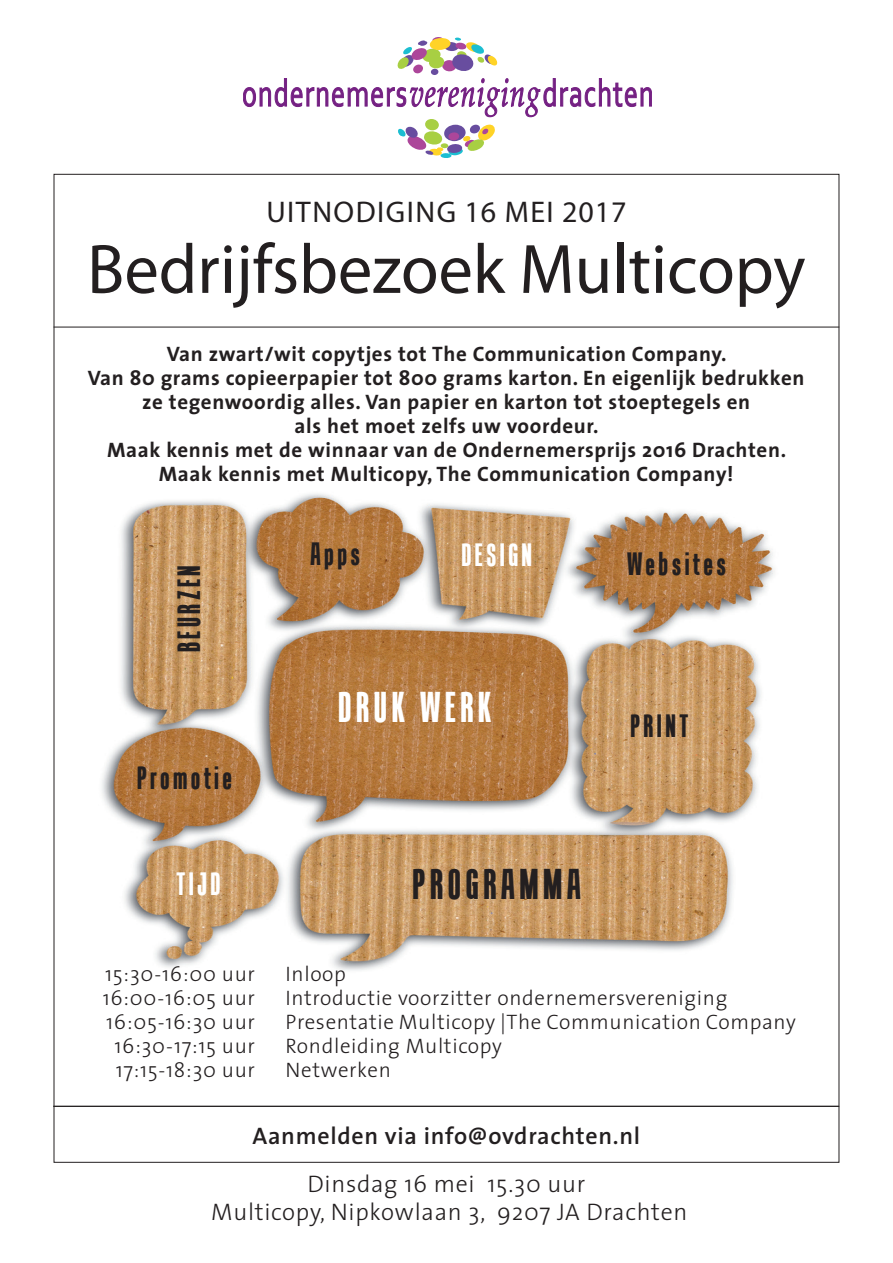
<style>
.page{position:relative;width:893px;height:1263px;background:#fff}
.page>*{position:absolute;margin:0;border:0;box-sizing:border-box;transform-origin:0 0}
.t1{font:70.5px "Myriad Pro";color:#231f20}
.t2{font:700 42px "Tandelle";letter-spacing:.11em;color:#231f20}
.t3{font:700 42px "Tandelle";letter-spacing:.11em;color:#fff}
.t4{font:700 31.5px "Tandelle";letter-spacing:.11em;color:#231f20}
.t5{font:700 31.5px "Tandelle";letter-spacing:.11em;color:#fff}
.t6{font:30px "Myriad Pro";letter-spacing:.05em;color:#231f20}
.t7{font:300 24px/28.5px "The Sans";letter-spacing:.03em;color:#231f20;text-align:center}
.t8{font:600 24px "The Sans";letter-spacing:.03em;color:#231f20}
.t9{font:700 21px/24px "The Sans";letter-spacing:.03em;color:#231f20;text-align:center}
.t10{font:300 21px "The Sans";letter-spacing:.03em;color:#231f20}
</style>
<div class="page">
<img style="left:102px;top:493px;width:673px;height:478px">
<hr style="left:53px;top:1106px;width:786px;height:1px;background:#231f20">
<div style="left:425px;top:119px;width:14px;height:11px;background:#a8cf43;border-radius:50%"></div>
<svg style="left:398px;top:124px;width:97px;height:34px"></svg>
<svg style="left:243px;top:37px;width:409px;height:80px"></svg>
<hr style="left:54px;top:327px;width:785px;height:1px;background:#231f20">
<h3 class="t6" style="left:266px;top:194px;width:362px">UITNODIGING 16 MEI 2017</h3>
<h1 class="t1" style="left:87px;top:226px;width:720px">Bedrijfsbezoek Multicopy</h1>
<p class="t9" style="left:88px;top:341px;width:718px">Van zwart/wit copytjes tot The Communication Company.<br>Van 80 grams copieerpapier tot 800 grams karton. En eigenlijk bedrukken ze tegenwoordig alles. Van papier en karton tot stoeptegels en<br>als het moet zelfs uw voordeur.<br>Maak kennis met de winnaar van de Ondernemersprijs 2016 Drachten.<br>Maak kennis met Multicopy, The Communication Company!</p>
<h3 class="t4" style="left:171px;top:652px;width:88px;rotate:-90deg">BEURZEN</h3>
<h3 class="t4" style="left:137px;top:760px;width:97px">Promotie</h3>
<h3 class="t4" style="left:310px;top:536px;width:51px">Apps</h3>
<h3 class="t5" style="left:461px;top:537px;width:72px">DESIGN</h3>
<h2 class="t3" style="left:338px;top:684px;width:155px">DRUK WERK</h2>
<h3 class="t5" style="left:176px;top:866px;width:46px">TIJD</h3>
<h2 class="t2" style="left:412px;top:860px;width:170px">PROGRAMMA</h2>
<h3 class="t4" style="left:627px;top:545px;width:100px">Websites</h3>
<h3 class="t4" style="left:630px;top:708px;width:59px">PRINT</h3>
<p class="t10" style="left:105px;top:957px;width:151px">15:30-16:00 uur</p>
<p class="t10" style="left:286px;top:957px;width:62px">Inloop</p>
<p class="t10" style="left:103px;top:981px;width:154px">16:00-16:05 uur</p>
<p class="t10" style="left:286px;top:981px;width:443px">Introductie voorzitter ondernemersvereniging</p>
<p class="t10" style="left:106px;top:1005px;width:150px">16:05-16:30 uur</p>
<p class="t10" style="left:286px;top:1005px;width:512px">Presentatie Multicopy |The Communication Company</p>
<p class="t10" style="left:115px;top:1029px;width:142px">16:30-17:15 uur</p>
<p class="t10" style="left:286px;top:1029px;width:218px">Rondleiding Multicopy</p>
<p class="t10" style="left:116px;top:1053px;width:141px">17:15-18:30 uur</p>
<p class="t10" style="left:286px;top:1053px;width:107px">Netwerken</p>
<p class="t8" style="left:252px;top:1115px;width:389px">Aanmelden via info@ovdrachten.nl</p>
<p class="t7" style="left:211px;top:1169px;width:478px">Dinsdag 16 mei 15.30 uur<br>Multicopy, Nipkowlaan 3, 9207 JA Drachten</p>
</div>
